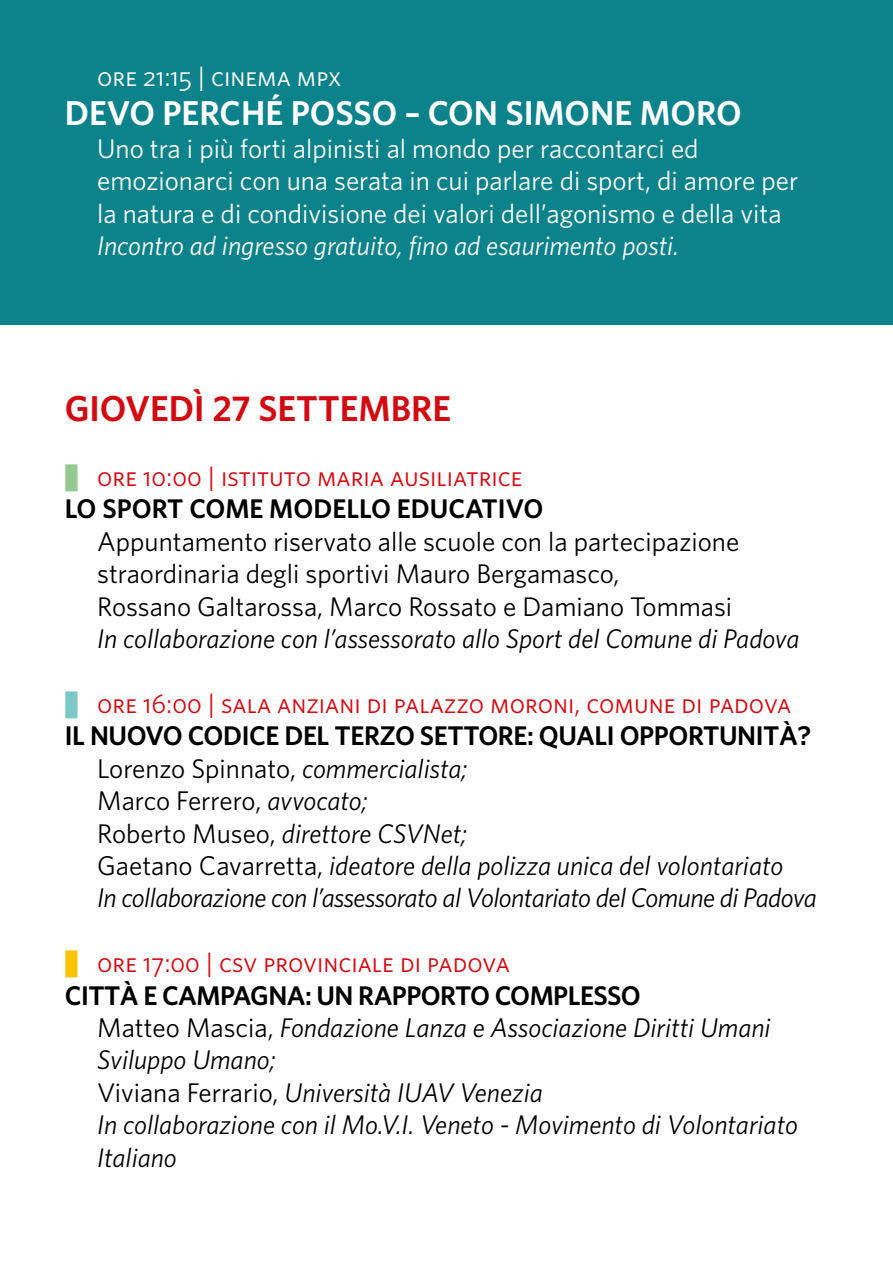
<style>
.page{position:relative;width:893px;height:1263px;background:#fff}
.page>*{position:absolute;margin:0;border:0;box-sizing:border-box;transform-origin:0 0}
.t1{font:600 36px "Whitney HTF";color:#d20a11}
.t2{font:600 34.5px "Whitney HTF";color:#fff}
.t3{font:italic 27px/32.4px "Whitney HTF";color:#000}
.t4{font:italic 27px/32.4px "Whitney HTF";letter-spacing:-.02em;color:#000}
.t5{font:27px/32.4px "Whitney HTF";color:#fff}
.t6{font:27px/32.4px "Whitney HTF";color:#000}
.t7{font:27px "Whitney HTF Book SC";color:#d20a11}
.t8{font:italic 27px "Whitney HTF";color:#fff}
.t9{font:600 27px "Whitney HTF";color:#000}
.t10{font:27px "Whitney HTF Book SC";color:#fff}
.s1{font-family:"Whitney HTF";color:#95c992}
.s2{font-family:"Whitney HTF";color:#7cc8c7}
.s3{font-weight:600;font-style:normal}
.s4{font-style:normal}
.s5{font-family:"Whitney HTF";color:#fdc300}
</style>
<div class="page">
<div style="left:0;top:0;width:893px;height:324px;background:#0c828b"></div>
<p class="t10" style="left:97px;top:61px;width:245px">ore 21:15 | cinema mpx</p>
<p class="t2" style="left:65px;top:93px;width:678px">DEVO PERCHÉ POSSO – CON SIMONE MORO</p>
<p class="t5" style="left:97px;top:132px;width:703px">Uno tra i più forti alpinisti al mondo per raccontarci ed emozionarci con una serata in cui parlare di sport, di amore per la natura e di condivisione dei valori dell’agonismo e della vita</p>
<p class="t8" style="left:97px;top:230px;width:583px">Incontro ad ingresso gratuito, fino ad esaurimento posti.</p>
<h1 class="t1" style="left:65px;top:387px;width:388px">GIOVEDÌ 27 SETTEMBRE</h1>
<p class="t7" style="left:65px;top:461px;width:459px"><span class="s1">¹</span> ore 10:00 | istituto maria ausiliatrice</p>
<p class="t9" style="left:65px;top:493px;width:480px">LO SPORT COME MODELLO EDUCATIVO</p>
<p class="t6" style="left:97px;top:525px;width:643px">Appuntamento riservato alle scuole con la partecipazione straordinaria degli sportivi Mauro Bergamasco,<br>Rossano Galtarossa, Marco Rossato e Damiano Tommasi</p>
<p class="t3" style="left:97px;top:622px;width:704px">In collaborazione con l’assessorato allo Sport del Comune di Padova</p>
<p class="t7" style="left:65px;top:688px;width:728px"><span class="s2">¹</span> ore 16:00 | sala anziani di palazzo moroni, comune di padova</p>
<p class="t4" style="left:97px;top:719px;width:721px;text-indent:-32px"><span class="s3">IL NUOVO CODICE DEL TERZO SETTORE: QUALI OPPORTUNITÀ?<br></span><span class="s4">Lorenzo Spinnato,</span> commercialista;<br><span class="s4">Marco Ferrero,</span> avvocato;<br><span class="s4">Roberto Museo,</span> direttore CSVNet;<br><span class="s4">Gaetano Cavarretta,</span> ideatore della polizza unica del volontariato<br>In collaborazione con l’assessorato al Volontariato del Comune di Padova</p>
<p class="t7" style="left:65px;top:947px;width:446px"><span class="s5">¹</span> ore 17:00 | csv provinciale di padova</p>
<p class="t3" style="left:97px;top:978px;width:702px;text-indent:-32px"><span class="s3">CITTÀ E CAMPAGNA: UN RAPPORTO COMPLESSO<br></span><span class="s4">Matteo Mascia,</span> Fondazione Lanza e Associazione Diritti Umani Sviluppo Umano;<br><span class="s4">Viviana Ferrario,</span> Università IUAV Venezia<br>In collaborazione con il Mo.V.I. Veneto - Movimento di Volontariato Italiano</p>
</div>
